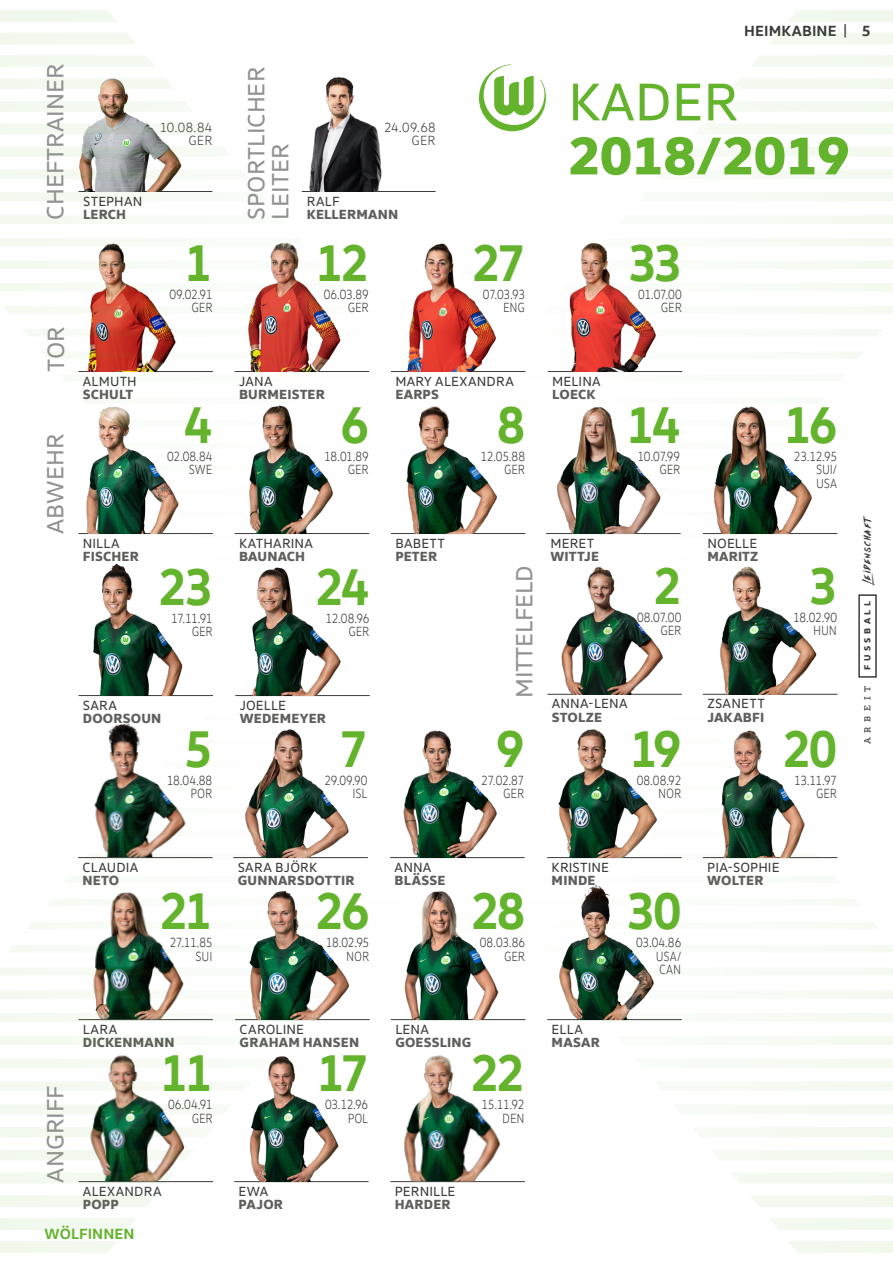
<style>
.page{position:relative;width:893px;height:1263px;background:#fff}
.page>*{position:absolute;margin:0;border:0;box-sizing:border-box;transform-origin:0 0}
.t1{font:800 54px "VW Head";color:#64b32c}
.t2{font:54px "VW Head";color:#64b32c}
.t3{font:700 52.5px "VW Head";letter-spacing:-.05em;color:#64b32c;scale:.9 1}
.t4{font:24px/24px "VW Head";color:#919292}
.t5{font:24px "VW Head";letter-spacing:-.02em;color:#919292}
.t6{font:700 15px "VW Head";letter-spacing:.01em;color:#3b3b3a}
.t7{font:700 15px "VW Head";letter-spacing:.005em;color:#64b32c}
.t8{font:300 13.5px/13.5px "VW Text";letter-spacing:-.02em;color:#3b3b3a;text-align:right;scale:.9 1}
.t9{font:800 13.5px "VW Head";letter-spacing:.015em;color:#5f5f5e}
.t10{font:13.5px "VW Head";letter-spacing:.01em;color:#3b3b3a}
.t11{font:300 13.5px/13.5px "VW Text";letter-spacing:-.02em;color:#3b3b3a;text-align:right}
.t12{font:12.45px "Againts";color:#3b3b3a}
.t13{font:500 10.35px "Podkova";letter-spacing:.45em;color:#3b3b3a}
.t14{font:800 9px "VW Head";letter-spacing:.4em;color:#3b3b3a}
</style>
<div class="page">
<img style="left:0;top:10px;width:893px;height:1243px">
<h3 class="t4" style="left:43px;top:220px;width:157px;rotate:-90deg">CHEFTRAINER</h3>
<h3 class="t4" style="left:244px;top:220px;width:154px;rotate:-90deg">SPORTLICHER<br>LEITER</h3>
<p class="t11" style="left:160px;top:120px;width:54px">10.08.84<br>GER</p>
<p class="t10" style="left:83px;top:193px;width:61px">STEPHAN</p>
<p class="t9" style="left:83px;top:205px;width:44px">LERCH</p>
<h3 class="t4" style="left:43px;top:372px;width:47px;rotate:-90deg">TOR</h3>
<h2 class="t3" style="left:185px;top:229px;width:32px">1</h2>
<p class="t8" style="left:170px;top:287px;width:49px">09.02.91<br>GER</p>
<p class="t11" style="left:384px;top:120px;width:53px">24.09.68<br>GER</p>
<p class="t10" style="left:307px;top:193px;width:34px">RALF</p>
<p class="t9" style="left:307px;top:205px;width:93px">KELLERMANN</p>
<h2 class="t3" style="left:315px;top:229px;width:61px">12</h2>
<p class="t8" style="left:324px;top:287px;width:52px">06.03.89<br>GER</p>
<h2 class="t3" style="left:472px;top:229px;width:60px">27</h2>
<p class="t8" style="left:483px;top:287px;width:49px">07.03.93<br>ENG</p>
<h3 class="t4" style="left:43px;top:534px;width:101px;rotate:-90deg">ABWEHR</h3>
<p class="t10" style="left:83px;top:373px;width:55px">ALMUTH</p>
<p class="t9" style="left:83px;top:385px;width:52px">SCHULT</p>
<p class="t10" style="left:83px;top:535px;width:38px">NILLA</p>
<p class="t9" style="left:83px;top:547px;width:58px">FISCHER</p>
<h2 class="t3" style="left:185px;top:391px;width:32px">4</h2>
<p class="t8" style="left:167px;top:449px;width:52px">02.08.84<br>SWE</p>
<h2 class="t3" style="left:159px;top:553px;width:62px">23</h2>
<p class="t8" style="left:171px;top:611px;width:47px">17.11.91<br>GER</p>
<p class="t10" style="left:83px;top:697px;width:36px">SARA</p>
<p class="t9" style="left:83px;top:709px;width:80px">DOORSOUN</p>
<h2 class="t3" style="left:184px;top:715px;width:32px">5</h2>
<p class="t8" style="left:167px;top:773px;width:52px">18.04.88<br>POR</p>
<p class="t10" style="left:239px;top:373px;width:35px">JANA</p>
<p class="t9" style="left:239px;top:385px;width:87px">BURMEISTER</p>
<h2 class="t3" style="left:341px;top:391px;width:32px">6</h2>
<p class="t8" style="left:324px;top:449px;width:51px">18.01.89<br>GER</p>
<p class="t10" style="left:239px;top:535px;width:75px">KATHARINA</p>
<p class="t9" style="left:239px;top:547px;width:68px">BAUNACH</p>
<h2 class="t3" style="left:315px;top:553px;width:62px">24</h2>
<p class="t8" style="left:325px;top:611px;width:50px">12.08.96<br>GER</p>
<p class="t10" style="left:240px;top:697px;width:48px">JOELLE</p>
<p class="t9" style="left:240px;top:709px;width:88px">WEDEMEYER</p>
<h2 class="t3" style="left:340px;top:715px;width:32px">7</h2>
<p class="t8" style="left:324px;top:773px;width:49px">29.09.90<br>ISL</p>
<p class="t10" style="left:395px;top:373px;width:120px">MARY ALEXANDRA</p>
<p class="t9" style="left:395px;top:385px;width:45px">EARPS</p>
<p class="t10" style="left:395px;top:535px;width:51px">BABETT</p>
<p class="t9" style="left:395px;top:547px;width:43px">PETER</p>
<h2 class="t3" style="left:497px;top:391px;width:32px">8</h2>
<p class="t8" style="left:480px;top:449px;width:51px">12.05.88<br>GER</p>
<h3 class="t5" style="left:509px;top:698px;width:134px;rotate:-90deg">MITTELFELD</h3>
<h2 class="t3" style="left:496px;top:715px;width:32px">9</h2>
<p class="t8" style="left:481px;top:773px;width:49px">27.02.87<br>GER</p>
<p class="t6" style="left:744px;top:21px;width:128px">HEIMKABINE | 5</p>
<h1 class="t2" style="left:568px;top:68px;width:171px">KADER</h1>
<h1 class="t1" style="left:568px;top:119px;width:283px">2018/2019</h1>
<p class="t10" style="left:552px;top:373px;width:50px">MELINA</p>
<p class="t9" style="left:552px;top:385px;width:45px">LOECK</p>
<p class="t10" style="left:551px;top:535px;width:45px">MERET</p>
<p class="t9" style="left:551px;top:547px;width:50px">WITTJE</p>
<h2 class="t3" style="left:629px;top:229px;width:61px">33</h2>
<p class="t8" style="left:638px;top:287px;width:50px">01.07.00<br>GER</p>
<h2 class="t3" style="left:626px;top:391px;width:61px">14</h2>
<p class="t8" style="left:638px;top:449px;width:49px">10.07.99<br>GER</p>
<h2 class="t3" style="left:654px;top:552px;width:32px">2</h2>
<p class="t8" style="left:637px;top:610px;width:51px">08.07.00<br>GER</p>
<p class="t10" style="left:552px;top:695px;width:77px">ANNA-LENA</p>
<p class="t9" style="left:552px;top:708px;width:52px">STOLZE</p>
<h2 class="t3" style="left:630px;top:715px;width:59px">19</h2>
<p class="t8" style="left:637px;top:773px;width:51px">08.08.92<br>NOR</p>
<p class="t10" style="left:707px;top:535px;width:51px">NOELLE</p>
<p class="t9" style="left:707px;top:547px;width:53px">MARITZ</p>
<h2 class="t3" style="left:784px;top:391px;width:61px">16</h2>
<p class="t8" style="left:816px;top:449px;width:25px;text-align:justify;text-indent:-22px">23.12.95<br>SUI/ USA</p>
<h2 class="t3" style="left:809px;top:552px;width:32px">3</h2>
<p class="t8" style="left:793px;top:610px;width:50px">18.02.90<br>HUN</p>
<p class="t10" style="left:707px;top:695px;width:59px">ZSANETT</p>
<p class="t9" style="left:707px;top:708px;width:58px">JAKABFI</p>
<h2 class="t3" style="left:783px;top:715px;width:62px">20</h2>
<p class="t8" style="left:794px;top:773px;width:49px">13.11.97<br>GER</p>
<p class="t12" style="left:859px;top:585px;width:71px;rotate:-90deg">Leidenschaft</p>
<p class="t14" style="left:861px;top:670px;width:71px;rotate:-90deg">FUSSBALL</p>
<p class="t13" style="left:860px;top:744px;width:60px;rotate:-90deg">ARBEIT</p>
<p class="t10" style="left:83px;top:859px;width:57px">CLAUDIA</p>
<p class="t9" style="left:83px;top:871px;width:38px">NETO</p>
<p class="t10" style="left:238px;top:859px;width:81px">SARA BJÖRK</p>
<p class="t9" style="left:238px;top:871px;width:118px">GUNNARSDOTTIR</p>
<p class="t10" style="left:395px;top:859px;width:38px">ANNA</p>
<p class="t9" style="left:395px;top:871px;width:52px">BLÄSSE</p>
<p class="t10" style="left:552px;top:859px;width:59px">KRISTINE</p>
<p class="t9" style="left:552px;top:871px;width:45px">MINDE</p>
<p class="t10" style="left:707px;top:859px;width:74px">PIA-SOPHIE</p>
<p class="t9" style="left:707px;top:871px;width:58px">WOLTER</p>
<h2 class="t3" style="left:160px;top:877px;width:60px">21</h2>
<p class="t8" style="left:170px;top:935px;width:49px">27.11.85<br>SUI</p>
<h2 class="t3" style="left:316px;top:877px;width:61px">26</h2>
<p class="t8" style="left:326px;top:935px;width:50px">18.02.95<br>NOR</p>
<h2 class="t3" style="left:471px;top:877px;width:62px">28</h2>
<p class="t8" style="left:480px;top:935px;width:52px">08.03.86<br>GER</p>
<h2 class="t3" style="left:627px;top:877px;width:62px">30</h2>
<p class="t8" style="left:656px;top:935px;width:30px;text-align:justify;text-indent:-20px">03.04.86<br>USA/ CAN</p>
<p class="t10" style="left:83px;top:1021px;width:36px">LARA</p>
<p class="t9" style="left:83px;top:1033px;width:93px">DICKENMANN</p>
<p class="t10" style="left:240px;top:1021px;width:66px">CAROLINE</p>
<p class="t9" style="left:240px;top:1033px;width:121px">GRAHAM HANSEN</p>
<p class="t10" style="left:395px;top:1021px;width:35px">LENA</p>
<p class="t9" style="left:395px;top:1033px;width:77px">GOESSLING</p>
<p class="t10" style="left:552px;top:1021px;width:33px">ELLA</p>
<p class="t9" style="left:552px;top:1033px;width:50px">MASAR</p>
<h3 class="t4" style="left:43px;top:1182px;width:99px;rotate:-90deg">ANGRIFF</h3>
<h2 class="t3" style="left:160px;top:1039px;width:60px">11</h2>
<p class="t8" style="left:168px;top:1097px;width:51px">06.04.91<br>GER</p>
<h2 class="t3" style="left:317px;top:1039px;width:59px">17</h2>
<p class="t8" style="left:325px;top:1097px;width:49px">03.12.96<br>POL</p>
<h2 class="t3" style="left:471px;top:1039px;width:61px">22</h2>
<p class="t8" style="left:481px;top:1097px;width:49px">15.11.92<br>DEN</p>
<p class="t10" style="left:83px;top:1183px;width:80px">ALEXANDRA</p>
<p class="t9" style="left:83px;top:1195px;width:37px">POPP</p>
<p class="t10" style="left:239px;top:1183px;width:31px">EWA</p>
<p class="t9" style="left:239px;top:1195px;width:46px">PAJOR</p>
<p class="t10" style="left:395px;top:1183px;width:62px">PERNILLE</p>
<p class="t9" style="left:395px;top:1195px;width:57px">HARDER</p>
<p class="t7" style="left:45px;top:1224px;width:92px">WÖLFINNEN</p>
</div>
